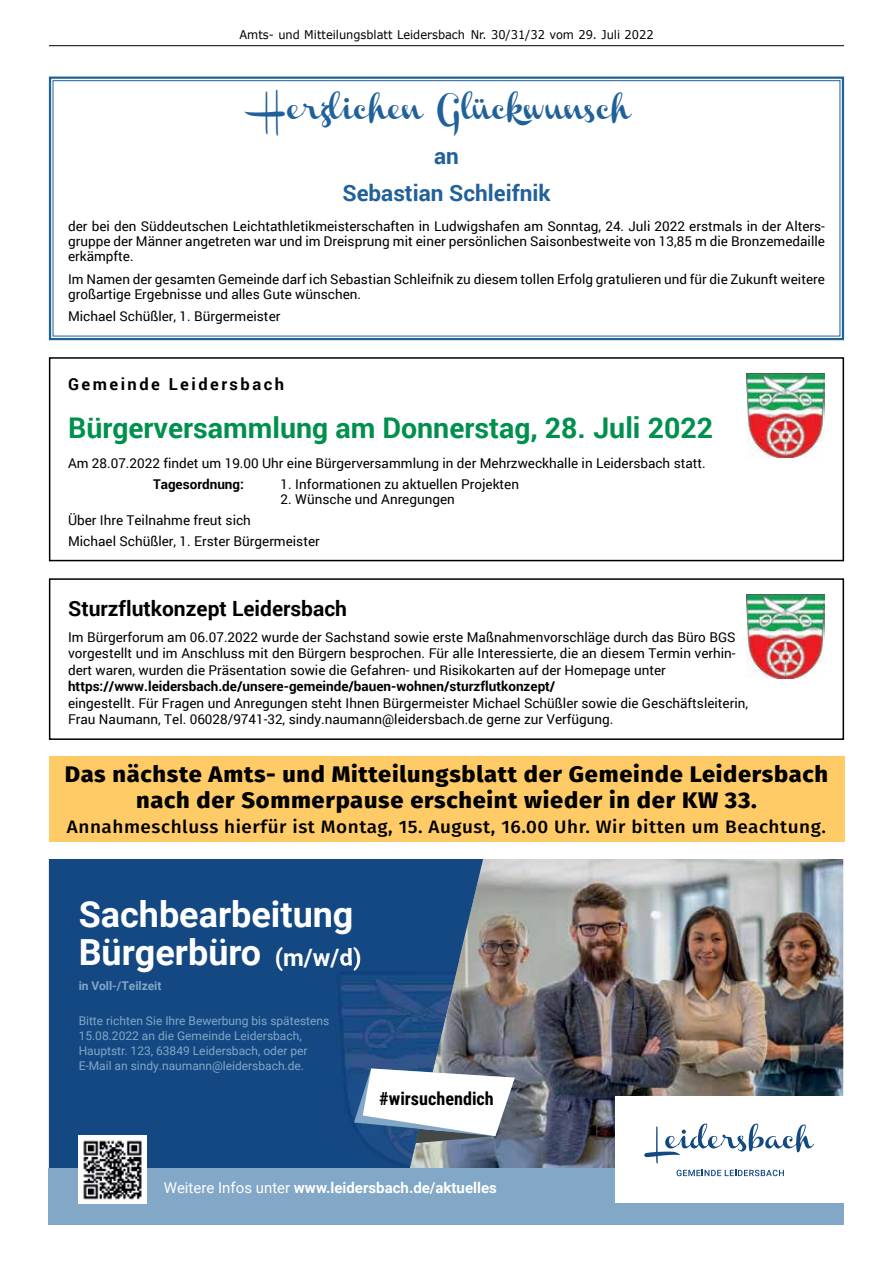
<style>
.page{position:relative;width:893px;height:1263px;background:#fff}
.page>*{position:absolute;margin:0;border:0;box-sizing:border-box;transform-origin:0 0}
.t1{font:700 36px/39px "Roboto";color:#fff}
.t2{font:700 28.5px "Roboto";color:#00904d}
.t3{font:800 22.5px/25.5px "Fira Sans";letter-spacing:.03em;color:#000;text-align:center;scale:1.05 1}
.t4{font:22.5px "Channel";color:#21619a}
.t5{font:700 22.5px/37.5px "Roboto";color:#21619a;text-align:center}
.t6{font:700 21px "Roboto";color:#000}
.t7{font:700 18.15px "Roboto Condensed";color:#000}
.t8{font:500 18px "Fira Sans";letter-spacing:.03em;color:#000;scale:1.05 1}
.t9{font:700 16.5px "Roboto";letter-spacing:.15em;color:#000}
.t10{font:700 15px "Roboto";color:#fff}
.t11{font:13.5px/15px "Roboto";color:#000}
.t12{font:700 13.5px "Roboto";color:#000}
.t13{font:12px/15px "Roboto";color:#82a7c7}
.t14{font:12px "Verdana";color:#000;scale:.95 1}
.t15{font:700 12px "Roboto";color:#82a7c7}
.s1{font-size:24px}
.s2{font-weight:400}
</style>
<div class="page">
<hr style="left:49px;top:45px;width:795px;height:1px;background:#000">
<svg style="left:48px;top:76px;width:797px;height:265px"></svg>
<div style="left:53px;top:80px;width:787px;height:256px;border:1px solid #21619a"></div>
<div style="left:49px;top:357px;width:795px;height:204px;border:2px solid #000"></div>
<div style="left:49px;top:578px;width:795px;height:162px;border:2px solid #000"></div>
<img style="left:747px;top:373px;width:78px;height:84px">
<img style="left:747px;top:594px;width:78px;height:84px">
<img style="left:483px;top:859px;width:360px;height:309px">
<div style="left:49px;top:859px;width:434px;height:309px;background:#144882"></div>
<img style="left:335px;top:960px;width:83px;height:208px">
<img style="left:418px;top:960px;width:41px;height:108px">
<img style="left:335px;top:960px;width:25px;height:11px">
<div style="left:49px;top:1168px;width:795px;height:57px;background:#82a7c7"></div>
<img style="left:79px;top:1135px;width:68px;height:68px">
<div style="left:616px;top:1097px;width:228px;height:106px;background:#fff"></div>
<svg style="left:644px;top:1123px;width:170px;height:40px"></svg>
<svg style="left:676px;top:1170px;width:108px;height:6px"></svg>
<svg style="left:354px;top:1068px;width:161px;height:75px"></svg>
<div style="left:49px;top:757px;width:795px;height:85px;background:#ffcb66"></div>
<p class="t14" style="left:239px;top:27px;width:437px">Amts- und Mitteilungsblatt Leidersbach Nr. 30/31/32 vom 29. Juli 2022</p>
<h3 class="t4" style="left:262px;top:98px;width:371px">Herzlichen Glückwunsch</h3>
<h3 class="t5" style="left:342px;top:136px;width:210px">an<br>Sebastian Schleifnik</h3>
<p class="t11" style="left:68px;top:219px;width:758px;text-align:justify">der bei den Süddeutschen Leichtathletikmeisterschaften in Ludwigshafen am Sonntag, 24. Juli 2022 erstmals in der Alters&shy;gruppe der Männer angetreten war und im Dreisprung mit einer persönlichen Saisonbestweite von 13,85 m die Bronzemedaille erkämpfte.</p>
<p class="t11" style="left:68px;top:271px;width:758px">Im Namen der gesamten Gemeinde darf ich Sebastian Schleifnik zu diesem tollen Erfolg gratulieren und für die Zukunft weitere großartige Ergebnisse und alles Gute wünschen.</p>
<p class="t11" style="left:68px;top:309px;width:214px">Michael Schüßler, 1. Bürgermeister</p>
<p class="t9" style="left:68px;top:373px;width:218px">Gemeinde Leidersbach</p>
<h2 class="t2" style="left:68px;top:408px;width:647px">Bürgerversammlung am Donnerstag, 28. Juli 2022</h2>
<p class="t11" style="left:68px;top:455px;width:639px">Am 28.07.2022 findet um 19.00 Uhr eine Bürgerversammlung in der Mehrzweckhalle in Leidersbach statt.</p>
<p class="t12" style="left:153px;top:475px;width:92px">Tagesordnung:</p>
<p class="t11" style="left:281px;top:476px;width:240px">1. Informationen zu aktuellen Projekten</p>
<p class="t11" style="left:281px;top:491px;width:176px">2. Wünsche und Anregungen</p>
<p class="t11" style="left:68px;top:509px;width:253px;line-height:21px">Über Ihre Teilnahme freut sich<br>Michael Schüßler, 1. Erster Bürgermeister</p>
<h3 class="t6" style="left:68px;top:594px;width:281px">Sturzflutkonzept Leidersbach</h3>
<p class="t11" style="left:68px;top:628px;width:669px;line-height:16.5px;text-align:justify">Im Bürgerforum am 06.07.2022 wurde der Sachstand sowie erste Maßnahmenvorschläge durch das Büro BGS vorgestellt und im Anschluss mit den Bürgern besprochen. Für alle Interessierte, die an diesem Termin verhin&shy;dert waren, wurden die Präsentation sowie die Gefahren- und Risikokarten auf der Homepage unter</p>
<p class="t12" style="left:68px;top:677px;width:489px">https://www.leidersbach.de/unsere-gemeinde/bauen-wohnen/sturzflutkonzept/</p>
<p class="t11" style="left:68px;top:694px;width:682px;line-height:16.5px">eingestellt. Für Fragen und Anregungen steht Ihnen Bürgermeister Michael Schüßler sowie die Geschäftsleiterin,<br>Frau Naumann, Tel. 06028/9741-32, sindy.naumann@leidersbach.de gerne zur Verfügung.</p>
<h3 class="t3" style="left:65px;top:760px;width:728px">Das nächste Amts- und Mitteilungsblatt der Gemeinde Leidersbach nach der Sommerpause erscheint wieder in der KW 33.</h3>
<h3 class="t8" style="left:67px;top:813px;width:725px">Annahmeschluss hierfür ist Montag, 15. August, 16.00 Uhr. Wir bitten um Beachtung.</h3>
<h1 class="t1" style="left:79px;top:893px;width:284px">Sachbearbeitung<br>Bürgerbüro <span class="s1">(m/w/d)</span></h1>
<p class="t15" style="left:79px;top:977px;width:84px">in Voll-/Teilzeit</p>
<p class="t13" style="left:79px;top:1013px;width:252px">Bitte richten Sie Ihre Bewerbung bis spätestens 15.08.2022 an die Gemeinde Leidersbach, Hauptstr. 123, 63849 Leidersbach, oder per E-Mail an sindy.naumann@leidersbach.de.</p>
<h3 class="t7" style="left:379px;top:1085px;width:116px">#wirsuchendich</h3>
<p class="t10" style="left:164px;top:1177px;width:335px"><span class="s2">Weitere Infos unter</span> www.leidersbach.de/aktuelles</p>
</div>
